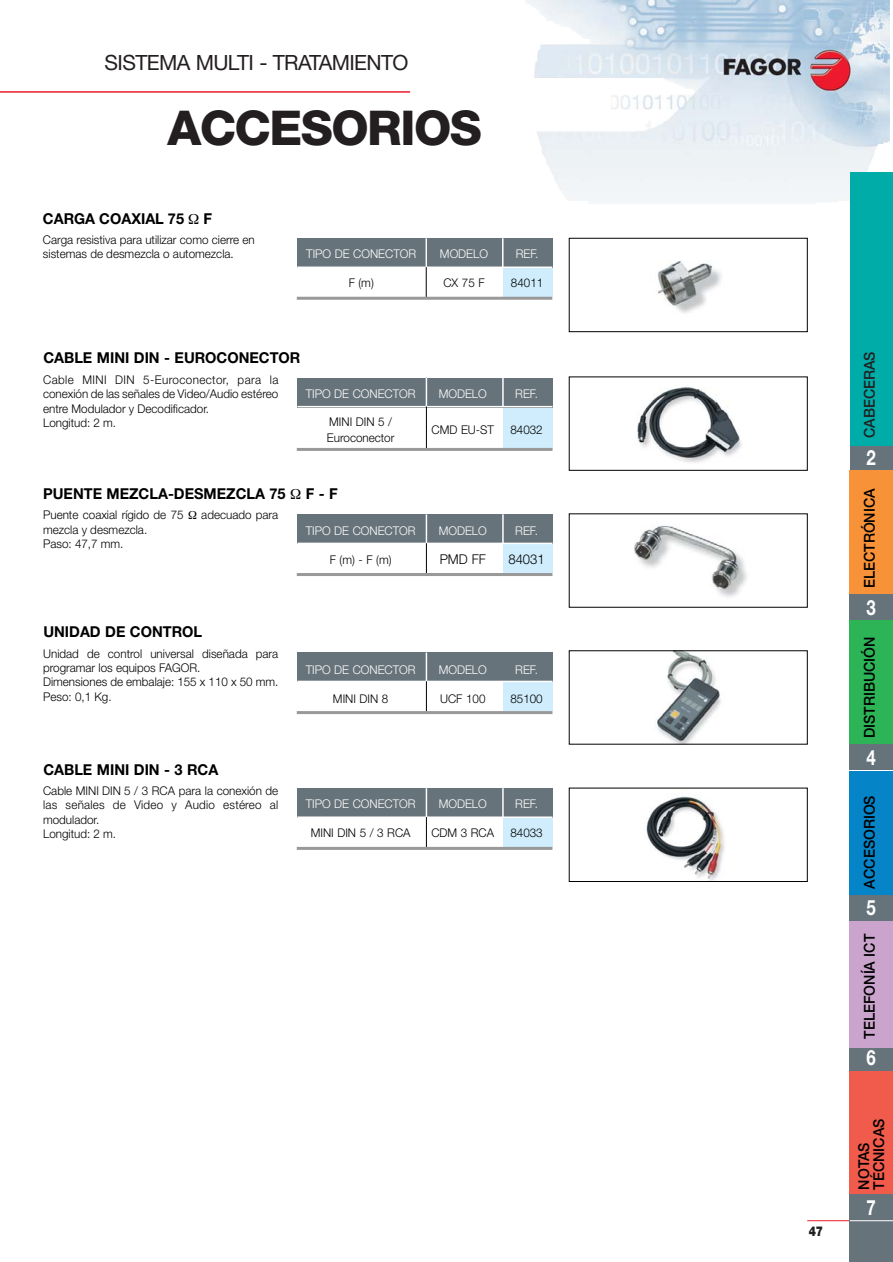
<style>
.page{position:relative;width:893px;height:1262px;background:#fff}
.page>*{position:absolute;margin:0;border:0;box-sizing:border-box;transform-origin:0 0}
.t1{font:800 48px "Helvetica Neue";letter-spacing:-.03em;color:#231f20}
.t2{font:21px "Helvetica Neue";letter-spacing:-.03em;color:#231f20}
.t3{font:700 21px "Helvetica Neue";color:#fff;scale:.8 1}
.t4{font:700 15px "Helvetica Neue";color:#000}
.t5{font:500 15px/15px "Helvetica Neue";color:#000;scale:.95 1}
.t6{font:500 15px "Helvetica Neue";color:#231f20;scale:.95 1}
.t7{font:300 13.5px "Helvetica Neue";color:#000}
.t8{font:900 13.5px "Helvetica Neue";color:#231f20;scale:.8 1}
.t9{font:300 12px/14.4px "Helvetica Neue";color:#000}
.t10{font:300 12px "Helvetica Neue";color:#fff}
</style>
<div class="page">
<img style="left:526px;top:0;width:364px;height:204px">
<hr style="left:807px;top:1220px;width:42px;height:1px;background:#ed1b2d">
<hr style="left:0;top:91px;width:410px;height:2px;background:#ed1b2d">
<div style="left:849px;top:172px;width:43px;height:298px;background:#00aca8"></div>
<div style="left:849px;top:446px;width:43px;height:25px;background:#67737a"></div>
<div style="left:849px;top:470px;width:43px;height:150px;background:#f79239"></div>
<div style="left:849px;top:594px;width:43px;height:26px;background:#67737a"></div>
<div style="left:849px;top:620px;width:43px;height:150px;background:#2cb457"></div>
<div style="left:849px;top:744px;width:43px;height:26px;background:#67737a"></div>
<div style="left:849px;top:770px;width:43px;height:150px;background:#0584c7"></div>
<div style="left:849px;top:894px;width:43px;height:26px;background:#67737a"></div>
<div style="left:849px;top:920px;width:43px;height:150px;background:#caa4cd"></div>
<div style="left:849px;top:1047px;width:43px;height:26px;background:#67737a"></div>
<div style="left:849px;top:1070px;width:43px;height:150px;background:#f15b4b"></div>
<div style="left:849px;top:1194px;width:43px;height:68px;background:#67737a"></div>
<hr style="left:849px;top:1220px;width:43px;height:1px;background:#fff">
<div style="left:503px;top:681px;width:49px;height:30px;background:#cfedfc"></div>
<div style="left:297px;top:652px;width:255px;height:30px;background:#67737a"></div>
<hr style="left:297px;top:680px;width:255px;height:2px;background:#fff">
<hr style="left:426px;top:652px;width:1px;height:59px;background:#000">
<hr style="left:425px;top:652px;width:2px;height:29px;background:#fff">
<hr style="left:297px;top:711px;width:255px;height:3px;background:#999">
<div style="left:503px;top:543px;width:49px;height:30px;background:#cfedfc"></div>
<div style="left:297px;top:514px;width:255px;height:30px;background:#67737a"></div>
<hr style="left:297px;top:542px;width:255px;height:2px;background:#fff">
<hr style="left:426px;top:514px;width:1px;height:59px;background:#000">
<svg style="left:502px;top:514px;width:1px;height:29px"></svg>
<hr style="left:425px;top:514px;width:2px;height:29px;background:#fff">
<hr style="left:297px;top:573px;width:255px;height:3px;background:#999">
<div style="left:503px;top:407px;width:49px;height:42px;background:#cfedfc"></div>
<div style="left:297px;top:378px;width:255px;height:29px;background:#67737a"></div>
<hr style="left:297px;top:406px;width:255px;height:1px;background:#fff">
<hr style="left:426px;top:377px;width:1px;height:72px;background:#000">
<svg style="left:502px;top:378px;width:1px;height:28px"></svg>
<hr style="left:425px;top:377px;width:2px;height:29px;background:#fff">
<hr style="left:297px;top:448px;width:255px;height:3px;background:#999">
<div style="left:503px;top:817px;width:49px;height:30px;background:#cfedfc"></div>
<div style="left:297px;top:788px;width:255px;height:30px;background:#67737a"></div>
<hr style="left:297px;top:816px;width:255px;height:2px;background:#fff">
<hr style="left:426px;top:788px;width:1px;height:59px;background:#000">
<svg style="left:502px;top:788px;width:1px;height:29px"></svg>
<hr style="left:425px;top:788px;width:2px;height:29px;background:#fff">
<hr style="left:297px;top:847px;width:255px;height:3px;background:#999">
<img style="left:634px;top:525px;width:113px;height:72px">
<img style="left:657px;top:652px;width:64px;height:90px">
<img style="left:637px;top:387px;width:105px;height:76px">
<img style="left:646px;top:796px;width:79px;height:83px">
<img style="left:657px;top:261px;width:65px;height:52px">
<div style="left:569px;top:238px;width:238px;height:94px;border:1px solid #000"></div>
<div style="left:503px;top:267px;width:49px;height:30px;background:#cfedfc"></div>
<div style="left:297px;top:238px;width:255px;height:30px;background:#67737a"></div>
<hr style="left:297px;top:266px;width:255px;height:2px;background:#fff">
<hr style="left:426px;top:238px;width:1px;height:59px;background:#000">
<svg style="left:502px;top:238px;width:1px;height:28px"></svg>
<hr style="left:425px;top:238px;width:2px;height:29px;background:#fff">
<hr style="left:297px;top:297px;width:255px;height:3px;background:#999">
<h2 class="t2" style="left:104px;top:54px;width:305px">SISTEMA MULTI - TRATAMIENTO</h2>
<h1 class="t1" style="left:167px;top:111px;width:316px">ACCESORIOS</h1>
<p class="t4" style="left:43px;top:213px;width:143px">CARGA COAXIAL 75</p>
<p class="t4" style="left:203px;top:213px;width:10px">F</p>
<p class="t9" style="left:43px;top:234px;width:213px">Carga resistiva para utilizar como cierre en sistemas de desmezcla o automezcla.</p>
<p class="t10" style="left:306px;top:250px;width:111px">TIPO DE CONECTOR</p>
<p class="t10" style="left:440px;top:250px;width:50px">MODELO</p>
<p class="t10" style="left:515px;top:250px;width:24px">REF.</p>
<p class="t9" style="left:348px;top:277px;width:27px">F (m)</p>
<p class="t9" style="left:443px;top:277px;width:43px">CX 75 F</p>
<p class="t9" style="left:511px;top:277px;width:34px">84011</p>
<p class="t4" style="left:43px;top:353px;width:258px">CABLE MINI DIN - EUROCONECTOR</p>
<p class="t9" style="left:43px;top:373px;width:237px">Cable MINI DIN 5-Euroconector, para la conexión de las señales de Video/Audio estéreo entre Modulador y Decodificador.<br>Longitud: 2 m.</p>
<p class="t10" style="left:306px;top:389px;width:111px">TIPO DE CONECTOR</p>
<p class="t10" style="left:438px;top:389px;width:50px">MODELO</p>
<p class="t10" style="left:515px;top:389px;width:24px">REF.</p>
<p class="t9" style="left:329px;top:416px;width:64px">MINI DIN 5 /</p>
<p class="t9" style="left:431px;top:423px;width:64px">CMD EU-ST</p>
<p class="t9" style="left:510px;top:423px;width:34px">84032</p>
<p class="t9" style="left:327px;top:431px;width:69px">Euroconector</p>
<p class="t4" style="left:43px;top:488px;width:244px">PUENTE MEZCLA-DESMEZCLA 75</p>
<p class="t4" style="left:306px;top:488px;width:34px">F - F</p>
<p class="t9" style="left:43px;top:509px;width:142px">Puente coaxial rígido de 75</p>
<p class="t9" style="left:201px;top:509px;width:79px">adecuado para</p>
<p class="t9" style="left:43px;top:523px;width:106px">mezcla y desmezcla.<br>Paso: 47,7 mm.</p>
<p class="t10" style="left:306px;top:527px;width:111px">TIPO DE CONECTOR</p>
<p class="t10" style="left:438px;top:527px;width:50px">MODELO</p>
<p class="t10" style="left:515px;top:527px;width:24px">REF.</p>
<p class="t9" style="left:330px;top:553px;width:63px">F (m) - F (m)</p>
<p class="t7" style="left:439px;top:554px;width:48px">PMD FF</p>
<p class="t7" style="left:508px;top:554px;width:38px">84031</p>
<p class="t4" style="left:43px;top:626px;width:160px">UNIDAD DE CONTROL</p>
<p class="t9" style="left:43px;top:647px;width:237px">Unidad de control universal diseñada para programar los equipos FAGOR.<br>Dimensiones de embalaje: 155 x 110 x 50 mm.<br>Peso: 0,1 Kg.</p>
<p class="t4" style="left:43px;top:764px;width:176px">CABLE MINI DIN - 3 RCA</p>
<p class="t9" style="left:43px;top:784px;width:237px">Cable MINI DIN 5 / 3 RCA para la conexión de las señales de Video y Audio estéreo al modulador.<br>Longitud: 2 m.</p>
<p class="t10" style="left:306px;top:665px;width:111px">TIPO DE CONECTOR</p>
<p class="t10" style="left:438px;top:665px;width:50px">MODELO</p>
<p class="t10" style="left:515px;top:665px;width:24px">REF.</p>
<p class="t9" style="left:333px;top:692px;width:57px">MINI DIN 8</p>
<p class="t9" style="left:440px;top:692px;width:47px">UCF 100</p>
<p class="t9" style="left:510px;top:692px;width:34px">85100</p>
<p class="t10" style="left:306px;top:799px;width:111px">TIPO DE CONECTOR</p>
<p class="t10" style="left:438px;top:799px;width:50px">MODELO</p>
<p class="t10" style="left:515px;top:799px;width:24px">REF.</p>
<p class="t9" style="left:311px;top:827px;width:101px">MINI DIN 5 / 3 RCA</p>
<p class="t9" style="left:431px;top:827px;width:64px">CDM 3 RCA</p>
<p class="t9" style="left:510px;top:827px;width:34px">84033</p>
<p class="t8" style="left:808px;top:1226px;width:20px">47</p>
<p class="t6" style="left:864px;top:438px;width:93px;rotate:-90deg">CABECERAS</p>
<h2 class="t3" style="left:866px;top:450px;width:13px">2</h2>
<p class="t5" style="left:863px;top:588px;width:107px;rotate:-90deg">ELECTRÓNICA</p>
<h2 class="t3" style="left:866px;top:600px;width:13px">3</h2>
<p class="t5" style="left:863px;top:738px;width:108px;rotate:-90deg">DISTRIBUCIÓN</p>
<h2 class="t3" style="left:866px;top:750px;width:13px">4</h2>
<p class="t5" style="left:863px;top:888px;width:100px;rotate:-90deg">ACCESORIOS</p>
<h2 class="t3" style="left:866px;top:900px;width:13px">5</h2>
<p class="t5" style="left:863px;top:1038px;width:112px;rotate:-90deg">TELEFONÍA ICT</p>
<h2 class="t3" style="left:866px;top:1050px;width:13px">6</h2>
<p class="t5" style="left:857px;top:1189px;width:76px;rotate:-90deg">NOTAS<br>TÉCNICAS</p>
<h2 class="t3" style="left:866px;top:1200px;width:13px">7</h2>
</div>
